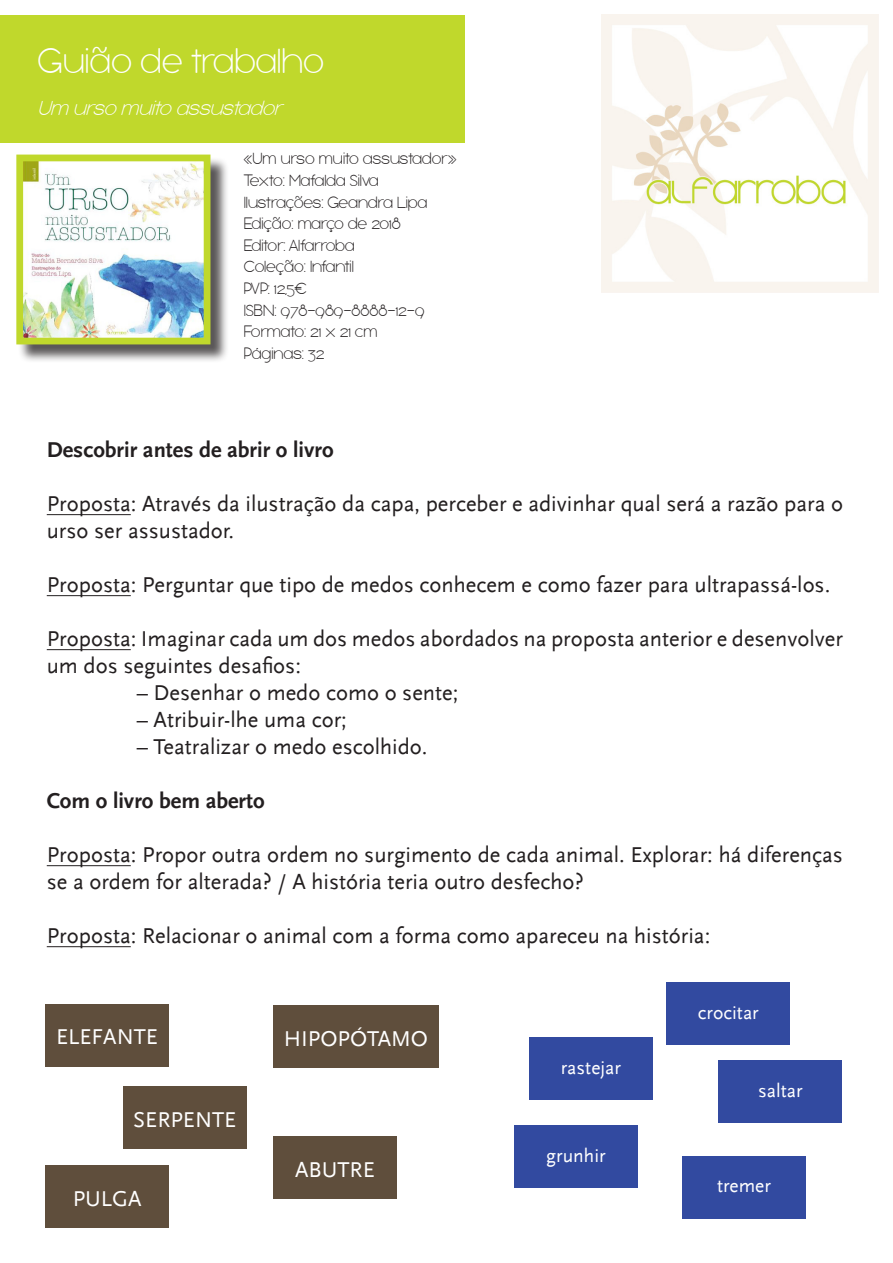
<style>
.page{position:relative;width:893px;height:1263px;background:#fff}
.page>*{position:absolute;margin:0;border:0;box-sizing:border-box;transform-origin:0 0}
.t1{font:300 39px "bubbleboddylight";color:#fff}
.t2{font:22.5px/27px "Scala Sans";color:#231f20}
.t3{font:700 22.5px "Scala Sans LF";color:#231f20}
.t4{font:22.5px "Scala Sans";color:#fff}
.t5{font:italic 300 22.5px "bubbleboddylight";color:#fff}
.t6{font:19.5px "Scala Sans";color:#fff}
.t7{font:300 18px/21.6px "bubbleboddylight";color:#231f20}
</style>
<div class="page">
<img style="left:602px;top:15px;width:277px;height:277px">
<hr style="left:47px;top:514px;width:84px;height:1px;background:#231f20">
<hr style="left:47px;top:595px;width:84px;height:1px;background:#231f20">
<hr style="left:47px;top:649px;width:84px;height:1px;background:#231f20">
<hr style="left:47px;top:865px;width:84px;height:1px;background:#231f20">
<hr style="left:47px;top:946px;width:84px;height:1px;background:#231f20">
<div style="left:0;top:15px;width:465px;height:127px;background:#c0d82c"></div>
<div style="left:18px;top:157px;width:211px;height:206px;background:#231f20;opacity:.75"></div>
<img style="left:24px;top:163px;width:178px;height:173px">
<div style="left:16px;top:155px;width:194px;height:189px;border:7px solid #c0d82c"></div>
<div style="left:45px;top:1004px;width:124px;height:62px;background:#5f4e3c"></div>
<div style="left:682px;top:1156px;width:124px;height:62px;background:#324aa0"></div>
<div style="left:123px;top:1087px;width:124px;height:62px;background:#5f4e3c"></div>
<div style="left:529px;top:1037px;width:124px;height:62px;background:#324aa0"></div>
<div style="left:514px;top:1125px;width:124px;height:63px;background:#324aa0"></div>
<div style="left:273px;top:1005px;width:166px;height:63px;background:#5f4e3c"></div>
<div style="left:273px;top:1136px;width:124px;height:63px;background:#5f4e3c"></div>
<div style="left:666px;top:982px;width:124px;height:63px;background:#324aa0"></div>
<div style="left:719px;top:1060px;width:123px;height:62px;background:#324aa0"></div>
<div style="left:45px;top:1165px;width:124px;height:63px;background:#5f4e3c"></div>
<h1 class="t1" style="left:38px;top:40px;width:288px">Guião de trabalho</h1>
<p class="t5" style="left:38px;top:96px;width:252px">Um urso muito assustador</p>
<p class="t7" style="left:244px;top:148px;width:214px">«Um urso muito assustador»<br>Texto: Mafalda Silva<br>Ilustrações: Geandra Lipa<br>Edição: março de 2018<br>Editor: Alfarroba<br>Coleção: Infantil<br>PVP: 12,5€<br>ISBN: 978‑989‑8888‑12‑9<br>Formato: 21 x 21 cm<br>Páginas: 32</p>
<p class="t3" style="left:47px;top:437px;width:288px">Descobrir antes de abrir o livro</p>
<p class="t2" style="left:47px;top:490px;width:798px">Proposta: Através da ilustração da capa, perceber e adivinhar qual será a razão para o urso ser assustador.</p>
<p class="t2" style="left:47px;top:571px;width:785px">Proposta: Perguntar que tipo de medos conhecem e como fazer para ultrapassá-los.</p>
<p class="t2" style="left:47px;top:625px;width:798px">Proposta: Imaginar cada um dos medos abordados na proposta anterior e desenvolver um dos seguintes desafios:</p>
<p class="t2" style="left:137px;top:679px;width:323px">– Desenhar o medo como o sente;</p>
<p class="t2" style="left:137px;top:706px;width:212px">– Atribuir-lhe uma cor;</p>
<p class="t2" style="left:137px;top:733px;width:292px">– Teatralizar o medo escolhido.</p>
<p class="t3" style="left:47px;top:788px;width:220px">Com o livro bem aberto</p>
<p class="t2" style="left:47px;top:841px;width:798px">Proposta: Propor outra ordem no surgimento de cada animal. Explorar: há diferenças se a ordem for alterada? / A história teria outro desfecho?</p>
<p class="t2" style="left:47px;top:922px;width:665px">Proposta: Relacionar o animal com a forma como apareceu na história:</p>
<p class="t4" style="left:56px;top:1024px;width:103px">ELEFANTE</p>
<p class="t4" style="left:133px;top:1107px;width:105px">SERPENTE</p>
<p class="t4" style="left:73px;top:1186px;width:70px">PULGA</p>
<p class="t4" style="left:284px;top:1026px;width:146px">HIPOPÓTAMO</p>
<p class="t4" style="left:295px;top:1157px;width:81px">ABUTRE</p>
<p class="t6" style="left:561px;top:1057px;width:62px">rastejar</p>
<p class="t6" style="left:546px;top:1145px;width:61px">grunhir</p>
<p class="t6" style="left:698px;top:1002px;width:62px">crocitar</p>
<p class="t6" style="left:758px;top:1080px;width:46px">saltar</p>
<p class="t6" style="left:717px;top:1175px;width:55px">tremer</p>
</div>
